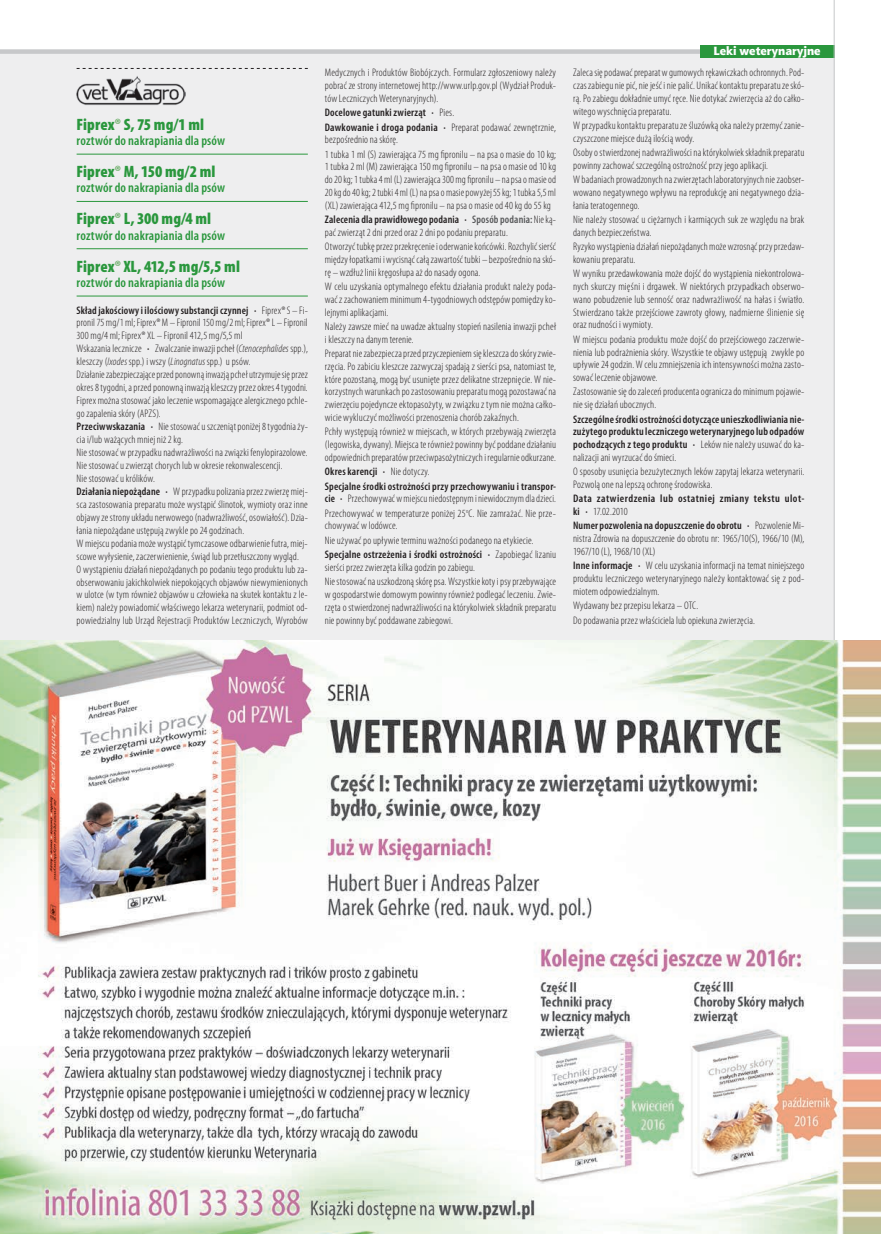
<style>
.page{position:relative;width:881px;height:1234px;background:#fff}
.page>*{position:absolute;margin:0;border:0;box-sizing:border-box;transform-origin:0 0}
.t1{font:900 condensed 16.5px "Myriad Pro";letter-spacing:.005em;color:#2a973d}
.t2{font:600 condensed 13.5px "Myriad Pro";letter-spacing:.01em;color:#2a973d}
.t3{font:12px "Aerton EFN Black";color:#fff}
.t4{font:300 condensed 10.95px/12.8px "Myriad Pro";letter-spacing:.015em;color:#231f20}
.t5{font:600 condensed 10.95px/12.8px "Myriad Pro";letter-spacing:.02em;color:#231f20}
.t6{font:600 condensed 10.95px/12.8px "Myriad Pro";letter-spacing:.04em;color:#231f20}
.s1{font-weight:600;color:#5ca658}
.s2{font-weight:600}
.s3{font-style:italic}
.s4{font-weight:300}
.s5{font-weight:600;color:#57585a}
</style>
<div class="page">
<div style="left:0;top:51px;width:833px;height:1182px;background:#eeeeef"></div>
<svg style="left:77px;top:68px;width:231px;height:1px"></svg>
<hr style="left:77px;top:154px;width:231px;height:1px;background:#2a973d">
<hr style="left:77px;top:201px;width:231px;height:1px;background:#2a973d">
<hr style="left:77px;top:248px;width:231px;height:1px;background:#2a973d">
<hr style="left:77px;top:295px;width:231px;height:1px;background:#2a973d">
<img style="left:77px;top:76px;width:108px;height:29px">
<div style="left:0;top:49px;width:833px;height:5px;background:#c7c8ca"></div>
<div style="left:699px;top:45px;width:134px;height:13px;background:#2a973d"></div>
<hr style="left:833px;top:0;width:1px;height:1233px;background:#c7c8ca">
<img style="left:0;top:640px;width:880px;height:593px">
<h1 class="t1" style="left:77px;top:115px;width:129px">Fiprex<span class="s1">®</span> S, 75 mg/1 ml</h1>
<p class="t2" style="left:77px;top:133px;width:150px">roztwór do nakrapiania dla psów</p>
<h1 class="t1" style="left:77px;top:162px;width:140px">Fiprex<span class="s1">®</span> M, 150 mg/2 ml</h1>
<p class="t2" style="left:77px;top:180px;width:150px">roztwór do nakrapiania dla psów</p>
<h1 class="t1" style="left:77px;top:210px;width:136px">Fiprex<span class="s1">®</span> L, 300 mg/4 ml</h1>
<p class="t2" style="left:77px;top:228px;width:150px">roztwór do nakrapiania dla psów</p>
<h1 class="t1" style="left:77px;top:257px;width:165px">Fiprex<span class="s1">®</span> XL, 412,5 mg/5,5 ml</h1>
<p class="t2" style="left:77px;top:275px;width:150px">roztwór do nakrapiania dla psów</p>
<p class="t4" style="left:77px;top:304px;width:233px"><span class="s2">Skład jakościowy i ilościowy substancji czynnej ·</span> Fiprex® S – Fi&shy;pronil 75mg/1ml; Fiprex® M – Fipronil 150mg/2ml; Fiprex® L – Fipronil 300 mg/4 ml; Fiprex® XL – Fipronil 412,5 mg/5,5 ml<br>Wskazania lecznicze <span class="s2">·</span> Zwalczanie inwazji pcheł (<span class="s3">Ctenocephalides</span> spp.), kleszczy (<span class="s3">Ixodes</span> spp.) i wszy (<span class="s3">Linognatus</span> spp.) upsów.<br>Działanie zabezpieczające przed ponowną inwazją pcheł utrzymuje się przez okres 8tygodni, aprzed ponowną inwazją kleszczy przez okres 4tygodni.<br>Fiprex można stosować jako leczenie wspomagające alergicznego pchle&shy;go zapalenia skóry (APZS).<br><span class="s2">Przeciwwskazania ·</span> Nie stosować uszczeniąt poniżej 8tygodnia ży&shy;cia i/lub ważących mniej niż 2kg.<br>Nie stosować w przypadku nadwrażliwości na związki fenylopirazolowe.<br>Nie stosować uzwierząt chorych lub w okresie rekonwalescencji.<br>Nie stosować ukrólików.<br><span class="s2">Działania niepożądane ·</span> Wprzypadku polizania przez zwierzę miej&shy;sca zastosowania preparatu może wystąpić ślinotok, wymioty oraz inne objawy ze strony układu nerwowego (nadwrażliwość, osowiałość). Dzia&shy;łania niepożądane ustępują zwykle po 24godzinach.<br>Wmiejscu podania może wystąpić tymczasowe odbarwienie futra, miej&shy;scowe wyłysienie, zaczerwienienie, świąd lub przetłuszczony wygląd.<br>O wystąpieniu działań niepożądanych po podaniu tego produktu lub za&shy;obserwowaniu jakichkolwiek niepokojących objawów niewymienionych w ulotce (w tym również objawów u człowieka na skutek kontaktu z le&shy;kiem) należy powiadomić właściwego lekarza weterynarii, podmiot od&shy;powiedzialny lub Urząd Rejestracji Produktów Leczniczych, Wyrobów</p>
<p class="t4" style="left:325px;top:67px;width:233px;text-align:justify">Medycznych i Produktów Biobójczych. Formularz zgłoszeniowy należy pobrać ze strony internetowej http://www.urlp.gov.pl (Wydział Produk&shy;tów Leczniczych Weterynaryjnych).</p>
<p class="t5" style="left:325px;top:105px;width:233px;line-height:14.4px">Docelowe gatunki zwierząt · <span class="s4">Pies.<br></span>Dawkowanie i droga podania · <span class="s4">Preparat podawać zewnętrznie,</span></p>
<p class="t4" style="left:325px;top:133px;width:233px;line-height:14.4px">bezpośrednio na skórę.<br>1 tubka 1 ml (S) zawierająca 75 mg fipronilu – na psa o masie do 10 kg;</p>
<p class="t4" style="left:325px;top:161px;width:233px;text-align:justify">1tubka 2 ml (M) zawierająca 150 mg fipronilu – na psa o masie od 10kg do 20kg; 1tubka 4ml (L) zawierająca 300mg fipronilu – na psa omasie od 20kg do 40kg; 2tubki 4ml (L) na psa omasie powyżej 55kg; 1tubka 5,5ml (XL) zawierająca 412,5 mg fipronilu – na psa o masie od 40kg do 55kg</p>
<p class="t4" style="left:325px;top:213px;width:233px"><span class="s2">Zalecenia dla prawidłowego podania ·</span> <span class="s5">Sposób podania:</span> Nie ką&shy;pać zwierząt 2dni przed oraz 2dni po podaniu preparatu.</p>
<p class="t4" style="left:325px;top:240px;width:233px;text-align:justify">Otworzyć tubkę przez przekręcenie ioderwanie końcówki. Rozchylić sierść między łopatkami i wycisnąć całą zawartość tubki – bezpośrednio na skó&shy;rę – wzdłuż linii kręgosłupa aż do nasady ogona.</p>
<p class="t4" style="left:325px;top:280px;width:233px;text-align:justify">W celu uzyskania optymalnego efektu działania produkt należy poda&shy;wać zzachowaniem minimum 4-tygodniowych odstępów pomiędzy ko&shy;lejnymi aplikacjami.</p>
<p class="t4" style="left:325px;top:320px;width:233px">Należy zawsze mieć na uwadze aktualny stopień nasilenia inwazji pcheł ikleszczy na danym terenie.</p>
<p class="t4" style="left:325px;top:347px;width:233px;text-align:justify">Preparat nie zabezpiecza przed przyczepieniem się kleszcza do skóry zwie&shy;rzęcia. Po zabiciu kleszcze zazwyczaj spadają z sierści psa, natomiast te, które pozostaną, mogą być usunięte przez delikatne strzepnięcie. W nie&shy;korzystnych warunkach po zastosowaniu preparatu mogą pozostawać na zwierzęciu pojedyncze ektopasożyty, w związku z tym nie można całko&shy;wicie wykluczyć możliwości przenoszenia chorób zakaźnych.</p>
<p class="t4" style="left:325px;top:425px;width:233px;text-align:justify">Pchły występują również w miejscach, w których przebywają zwierzęta (legowiska, dywany). Miejsca te również powinny być poddane działaniu odpowiednich preparatów przeciwpasożytniczych i regularnie odkurzane.</p>
<p class="t5" style="left:325px;top:464px;width:233px;line-height:14.4px">Okres karencji · <span class="s4">Nie dotyczy.<br></span>Specjalne środki ostrożności przy przechowywaniu i transpor-</p>
<p class="t4" style="left:325px;top:491px;width:233px;line-height:14.4px"><span class="s2">cie ·</span> Przechowywać wmiejscu niedostępnym iniewidocznym dla dzieci.<br>Przechowywać w temperaturze poniżej 25<sup>o</sup>C. Nie zamrażać. Nie prze-</p>
<p class="t4" style="left:325px;top:519px;width:232px;line-height:14.4px">chowywać w lodówce.<br>Nie używać po upływie terminu ważności podanego na etykiecie.<br><span class="s2">Specjalne ostrzeżenia i środki ostrożności ·</span> Zapobiegać lizaniu</p>
<p class="t4" style="left:325px;top:560px;width:233px;line-height:14.4px">sierści przez zwierzęta kilka godzin po zabiegu.<br>Nie stosować na uszkodzoną skórę psa. Wszystkie koty ipsy przebywające</p>
<p class="t4" style="left:325px;top:588px;width:233px;text-align:justify">w gospodarstwie domowym powinny również podlegać leczeniu. Zwie&shy;rzęta ostwierdzonej nadwrażliwości na którykolwiek składnik preparatu nie powinny być poddawane zabiegowi.</p>
<p class="t3" style="left:713px;top:43px;width:109px">Leki weterynaryjne</p>
<p class="t4" style="left:573px;top:67px;width:233px;text-align:justify">Zaleca się podawać preparat wgumowych rękawiczkach ochronnych. Pod&shy;czas zabiegu nie pić, nie jeść inie palić. Unikać kontaktu preparatu ze skó&shy;rą. Po zabiegu dokładnie umyć ręce. Nie dotykać zwierzęcia aż do całko&shy;witego wyschnięcia preparatu.</p>
<p class="t4" style="left:573px;top:119px;width:233px">Wprzypadku kontaktu preparatu ze śluzówką oka należy przemyć zanie&shy;czyszczone miejsce dużą ilością wody.</p>
<p class="t4" style="left:573px;top:146px;width:233px">Osoby ostwierdzonej nadwrażliwości na którykolwiek składnik preparatu powinny zachować szczególną ostrożność przy jego aplikacji.</p>
<p class="t4" style="left:573px;top:173px;width:233px;text-align:justify">Wbadaniach prowadzonych na zwierzętach laboratoryjnych nie zaobser&shy;wowano negatywnego wpływu na reprodukcję ani negatywnego dzia&shy;łania teratogennego.</p>
<p class="t4" style="left:573px;top:213px;width:233px">Nie należy stosować u ciężarnych i karmiących suk ze względu na brak danych bezpieczeństwa.</p>
<p class="t4" style="left:573px;top:240px;width:233px">Ryzyko wystąpienia działań niepożądanych może wzrosnąć przy przedaw&shy;kowaniu preparatu.</p>
<p class="t4" style="left:573px;top:267px;width:233px;text-align:justify">W wyniku przedawkowania może dojść do wystąpienia niekontrolowa&shy;nych skurczy mięśni i drgawek. W niektórych przypadkach obserwo&shy;wano pobudzenie lub senność oraz nadwrażliwość na hałas i światło.<br>Stwierdzano także przejściowe zawroty głowy, nadmierne ślinienie się oraz nudności i wymioty.</p>
<p class="t4" style="left:573px;top:333px;width:233px;text-align:justify">W miejscu podania produktu może dojść do przejściowego zaczerwie&shy;nienia lub podrażnienia skóry. Wszystkie te objawy ustępują zwykle po upływie 24godzin. Wcelu zmniejszenia ich intensywności można zasto&shy;sować leczenie objawowe.</p>
<p class="t4" style="left:573px;top:385px;width:233px">Zastosowanie się do zaleceń producenta ogranicza do minimum pojawie&shy;nie się działań ubocznych.</p>
<p class="t5" style="left:573px;top:412px;width:233px;text-align:justify">Szczególne środki ostrożności dotyczące unieszkodliwiania nie&shy;zużytego produktu leczniczego weterynaryjnego lub odpadów pochodzących z tego produktu · <span class="s4">Leków nie należy usuwać do ka&shy;nalizacji ani wyrzucać do śmieci.</span></p>
<p class="t4" style="left:573px;top:465px;width:233px">O sposoby usunięcia bezużytecznych leków zapytaj lekarza weterynarii.<br>Pozwolą one na lepszą ochronę środowiska.</p>
<p class="t6" style="left:573px;top:492px;width:233px">Data zatwierdzenia lub ostatniej zmiany tekstu ulot&shy;ki · <span class="s4">17.02.2010</span></p>
<p class="t4" style="left:573px;top:519px;width:233px;text-align:justify"><span class="s2">Numer pozwolenia na dopuszczenie do obrotu ·</span> Pozwolenie Mi&shy;nistra Zdrowia na dopuszczenie do obrotu nr: 1965/10(S), 1966/10 (M), 1967/10 (L), 1968/10 (XL)</p>
<p class="t4" style="left:573px;top:559px;width:233px;text-align:justify"><span class="s2">Inne informacje ·</span> W celu uzyskania informacji na temat niniejszego produktu leczniczego weterynaryjnego należy kontaktować się z pod&shy;miotem odpowiedzialnym.</p>
<p class="t4" style="left:573px;top:598px;width:183px;line-height:14.4px">Wydawany bez przepisu lekarza – OTC.<br>Do podawania przez właściciela lub opiekuna zwierzęcia.</p>
</div>
